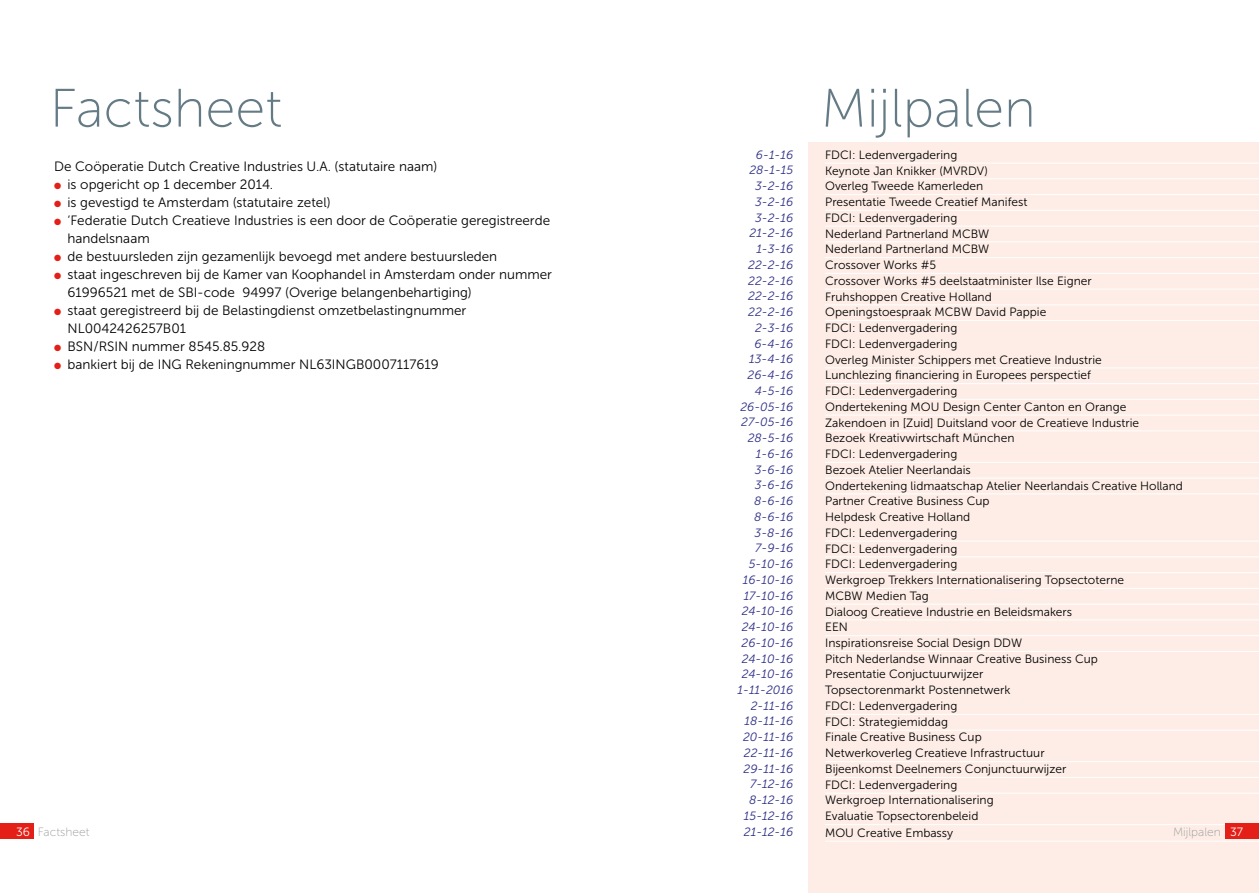
<style>
.page{position:relative;width:1259px;height:893px;background:#fff}
.page>*{position:absolute;margin:0;border:0;box-sizing:border-box;transform-origin:0 0}
.t1{font:54px "Museo Sans 100";color:#647a84}
.t2{font:13.5px/18px "Museo Sans 300";color:#000}
.t3{font:12px/15.8px "Museo Sans 300";color:#000}
.t4{font:italic 12px/15.8px "Museo Sans 300";color:#2c2d84;text-align:right}
.t5{font:12px "Museo Sans 100";color:#9d9d9c}
.s1{color:#e41f17}
.s2{font-family:"Museo Sans 300";color:#fff}
</style>
<div class="page">
<div style="left:808px;top:142px;width:451px;height:751px;background:#fdede6"></div>
<hr style="left:825px;top:163px;width:434px;height:1px;background:#fff">
<hr style="left:825px;top:178px;width:434px;height:1px;background:#fff">
<hr style="left:825px;top:194px;width:434px;height:1px;background:#fff">
<hr style="left:825px;top:210px;width:434px;height:1px;background:#fff">
<hr style="left:825px;top:226px;width:434px;height:1px;background:#fff">
<hr style="left:825px;top:241px;width:434px;height:1px;background:#fff">
<hr style="left:825px;top:257px;width:434px;height:1px;background:#fff">
<hr style="left:825px;top:273px;width:434px;height:1px;background:#fff">
<hr style="left:825px;top:289px;width:434px;height:1px;background:#fff">
<hr style="left:825px;top:304px;width:434px;height:1px;background:#fff">
<hr style="left:825px;top:320px;width:434px;height:1px;background:#fff">
<hr style="left:825px;top:367px;width:434px;height:1px;background:#fff">
<hr style="left:825px;top:383px;width:434px;height:1px;background:#fff">
<hr style="left:825px;top:399px;width:434px;height:1px;background:#fff">
<hr style="left:825px;top:415px;width:434px;height:1px;background:#fff">
<hr style="left:825px;top:430px;width:434px;height:1px;background:#fff">
<hr style="left:825px;top:462px;width:434px;height:1px;background:#fff">
<hr style="left:825px;top:478px;width:434px;height:1px;background:#fff">
<hr style="left:825px;top:493px;width:434px;height:1px;background:#fff">
<hr style="left:825px;top:541px;width:434px;height:1px;background:#fff">
<hr style="left:825px;top:556px;width:434px;height:1px;background:#fff">
<hr style="left:825px;top:572px;width:434px;height:1px;background:#fff">
<hr style="left:825px;top:588px;width:434px;height:1px;background:#fff">
<hr style="left:825px;top:604px;width:434px;height:1px;background:#fff">
<hr style="left:825px;top:619px;width:434px;height:1px;background:#fff">
<hr style="left:825px;top:635px;width:434px;height:1px;background:#fff">
<hr style="left:825px;top:651px;width:434px;height:1px;background:#fff">
<hr style="left:825px;top:714px;width:434px;height:1px;background:#fff">
<hr style="left:825px;top:730px;width:434px;height:1px;background:#fff">
<hr style="left:825px;top:761px;width:434px;height:1px;background:#fff">
<hr style="left:825px;top:777px;width:434px;height:1px;background:#fff">
<hr style="left:825px;top:793px;width:434px;height:1px;background:#fff">
<hr style="left:825px;top:824px;width:434px;height:1px;background:#fff">
<hr style="left:825px;top:841px;width:434px;height:1px;background:#fff">
<div style="left:1226px;top:824px;width:33px;height:15px;background:#e41f17"></div>
<div style="left:0;top:824px;width:33px;height:15px;background:#e41f17"></div>
<h1 class="t1" style="left:50px;top:79px;width:234px">Factsheet</h1>
<h1 class="t1" style="left:821px;top:79px;width:216px">Mijlpalen</h1>
<p class="t3" style="left:825px;top:147px;width:359px">FDCI: Ledenvergadering<br>Keynote Jan Knikker (MVRDV)<br>Overleg Tweede Kamerleden<br>Presentatie Tweede Creatief Manifest<br>FDCI: Ledenvergadering<br>Nederland Partnerland MCBW<br>Nederland Partnerland MCBW<br>Crossover Works #5<br>Crossover Works #5 deelstaatminister Ilse Eigner<br>Fruhshoppen Creative Holland<br>Openingstoespraak MCBW David Pappie<br>FDCI: Ledenvergadering<br>FDCI: Ledenvergadering<br>Overleg Minister Schippers met Creatieve Industrie<br>Lunchlezing financiering in Europees perspectief<br>FDCI: Ledenvergadering<br>Ondertekening MOU Design Center Canton en Orange Zakendoen in [Zuid] Duitsland voor de Creatieve Industrie<br>Bezoek Kreativwirtschaft München<br>FDCI: Ledenvergadering<br>Bezoek Atelier Neerlandais<br>Ondertekening lidmaatschap Atelier Neerlandais Creative Holland Partner Creative Business Cup<br>Helpdesk Creative Holland<br>FDCI: Ledenvergadering<br>FDCI: Ledenvergadering<br>FDCI: Ledenvergadering<br>Werkgroep Trekkers Internationalisering Topsectoterne<br>MCBW Medien Tag<br>Dialoog Creatieve Industrie en Beleidsmakers<br>EEN<br>Inspirationsreise Social Design DDW<br>Pitch Nederlandse Winnaar Creative Business Cup<br>Presentatie Conjuctuurwijzer<br>Topsectorenmarkt Postennetwerk<br>FDCI: Ledenvergadering<br>FDCI: Strategiemiddag<br>Finale Creative Business Cup<br>Netwerkoverleg Creatieve Infrastructuur<br>Bijeenkomst Deelnemers Conjunctuurwijzer<br>FDCI: Ledenvergadering<br>Werkgroep Internationalisering<br>Evaluatie Topsectorenbeleid<br>MOU Creative Embassy</p>
<p class="t4" style="left:737px;top:147px;width:57px">6-1-16<br>28-1-15<br>3-2-16<br>3-2-16<br>3-2-16<br>21-2-16<br>1-3-16<br>22-2-16<br>22-2-16<br>22-2-16<br>22-2-16<br>2-3-16<br>6-4-16<br>13-4-16<br>26-4-16<br>4-5-16<br>26-05-16<br>27-05-16<br>28-5-16<br>1-6-16<br>3-6-16<br>3-6-16<br>8-6-16<br>8-6-16<br>3-8-16<br>7-9-16<br>5-10-16<br>16-10-16<br>17-10-16<br>24-10-16<br>24-10-16<br>26-10-16<br>24-10-16<br>24-10-16<br>1-11-2016<br>2-11-16<br>18-11-16<br>20-11-16<br>22-11-16<br>29-11-16<br>7-12-16<br>8-12-16<br>15-12-16</p>
<p class="t2" style="left:54px;top:158px;width:385px">De Coöperatie Dutch Creative Industries U.A. (statutaire naam)</p>
<p class="t2" style="left:54px;top:176px;width:220px"><span class="s1">●</span> is opgericht op 1 december 2014.</p>
<p class="t2" style="left:54px;top:194px;width:278px"><span class="s1">●</span> is gevestigd te Amsterdam (statutaire zetel)</p>
<p class="t2" style="left:68px;top:212px;width:484px;text-indent:-14px"><span class="s1">●</span> ‘Federatie Dutch Creatieve Industries is een door de Coöperatie geregistreerde handelsnaam</p>
<p class="t2" style="left:54px;top:248px;width:445px"><span class="s1">●</span> de bestuursleden zijn gezamenlijk bevoegd met andere bestuursleden</p>
<p class="t2" style="left:68px;top:266px;width:486px;text-indent:-14px"><span class="s1">●</span> staat ingeschreven bij de Kamer van Koophandel in Amsterdam onder nummer<br>61996521 met de SBI-code 94997 (Overige belangenbehartiging)</p>
<p class="t2" style="left:68px;top:302px;width:400px;text-indent:-14px"><span class="s1">●</span> staat geregistreerd bij de Belastingdienst omzetbelastingnummer<br>NL0042426257B01</p>
<p class="t2" style="left:54px;top:338px;width:213px"><span class="s1">●</span> BSN/RSIN nummer 8545.85.928</p>
<p class="t2" style="left:54px;top:356px;width:386px"><span class="s1">●</span> bankiert bij de ING Rekeningnummer NL63INGB0007117619</p>
<p class="t5" style="left:16px;top:826px;width:75px"><span class="s2">36</span> Factsheet</p>
<p class="t4" style="left:744px;top:824px;width:51px">21-12-16</p>
<p class="t5" style="left:1173px;top:826px;width:72px">Mijlpalen <span class="s2">37</span></p>
</div>
